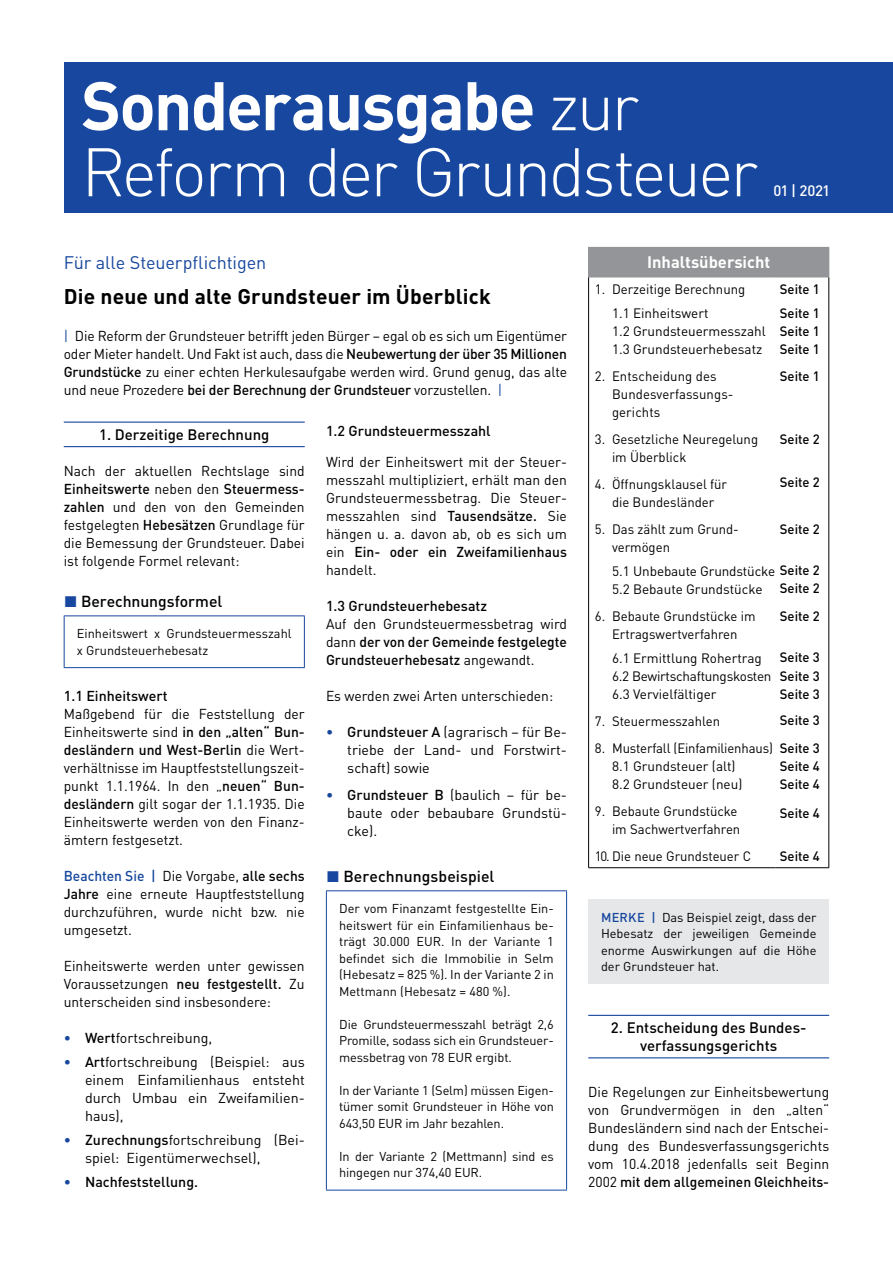
<style>
.page{position:relative;width:893px;height:1263px;background:#fff}
.page>*{position:absolute;margin:0;border:0;box-sizing:border-box;transform-origin:0 0}
.t1{font:300 67.5px/66px "DIN Pro";letter-spacing:-.045em;color:#fff}
.t2{font:700 21px "DIN Pro";letter-spacing:.005em;color:#000}
.t3{font:18px "DIN Pro";letter-spacing:-.005em;color:#17479e}
.t4{font:700 16.5px "DIN Pro";color:#fff}
.t5{font:500 15.75px "DIN Pro";color:#000}
.t6{font:500 15px/18px "DIN Pro";color:#000;text-align:center}
.t7{font:500 15px "DIN Pro";color:#fff}
.t8{font:14.25px/18px "DIN Pro";color:#000;text-align:justify}
.t9{font:500 14.25px/18px "DIN Pro";color:#000;text-align:justify}
.t10{font:13.5px/18px "DIN Pro";color:#000}
.t11{font:500 13.5px/18px "DIN Pro";color:#000}
.t12{font:12.75px/16.5px "DIN Pro";color:#000;text-align:justify}
.s1{font-weight:700}
.s2{color:#17479e}
.s3{font-weight:500}
.s4{font-weight:500;color:#17479e}
.s5{font-weight:400}
</style>
<div class="page">
<div style="left:64px;top:62px;width:829px;height:151px;background:#17479e"></div>
<hr style="left:64px;top:422px;width:241px;height:1px;background:#17479e">
<hr style="left:64px;top:446px;width:241px;height:1px;background:#17479e">
<hr style="left:64px;top:615px;width:241px;height:1px;background:#17479e">
<hr style="left:64px;top:616px;width:1px;height:51px;background:#17479e">
<hr style="left:304px;top:616px;width:1px;height:51px;background:#17479e">
<hr style="left:64px;top:667px;width:241px;height:1px;background:#17479e">
<hr style="left:326px;top:890px;width:241px;height:1px;background:#17479e">
<hr style="left:326px;top:891px;width:1px;height:299px;background:#17479e">
<hr style="left:566px;top:891px;width:1px;height:299px;background:#17479e">
<hr style="left:326px;top:1190px;width:241px;height:1px;background:#17479e">
<hr style="left:588px;top:1015px;width:241px;height:1px;background:#17479e">
<hr style="left:588px;top:1057px;width:241px;height:1px;background:#17479e">
<div style="left:588px;top:899px;width:241px;height:85px;background:#e6e7e8"></div>
<div style="left:589px;top:247px;width:240px;height:30px;background:#939598"></div>
<hr style="left:588px;top:277px;width:188px;height:1px;background:#939598">
<hr style="left:588px;top:277px;width:1px;height:590px;background:#000">
<hr style="left:588px;top:867px;width:188px;height:1px;background:#000">
<hr style="left:776px;top:277px;width:53px;height:1px;background:#939598">
<hr style="left:828px;top:277px;width:1px;height:590px;background:#000">
<hr style="left:776px;top:867px;width:53px;height:1px;background:#000">
<hr style="left:588px;top:247px;width:188px;height:1px;background:#939598">
<svg style="left:588px;top:248px;width:1px;height:29px"></svg>
<h1 class="t1" style="left:81px;top:70px;width:678px"><span class="s1">Sonderausgabe</span> zur<br>Reform der Grundsteuer</h1>
<p class="t7" style="left:773px;top:181px;width:57px">01 | 2021</p>
<p class="t3" style="left:64px;top:251px;width:204px">Für alle Steuerpflichtigen</p>
<h2 class="t2" style="left:64px;top:282px;width:428px">Die neue und alte Grundsteuer im Überblick</h2>
<p class="t8" style="left:64px;top:327px;width:505px"><span class="s2">|</span> Die Reform der Grundsteuer betrifft jeden Bürger – egal ob es sich um Eigentümer oder Mieter handelt. Und Fakt ist auch, dass die <span class="s3">Neubewertung der über 35 Millionen Grundstücke</span> zu einer echten Herkulesaufgabe werden wird. Grund genug, das alte und neue Prozedere <span class="s3">bei der Berechnung der Grundsteuer</span> vorzustellen. <span class="s2">|</span></p>
<p class="t6" style="left:99px;top:425px;width:172px">1. Derzeitige Berechnung</p>
<p class="t8" style="left:64px;top:461px;width:242px">Nach der aktuellen Rechtslage sind <span class="s3">Einheitswerte</span> neben den <span class="s3">Steuermess&shy;zahlen</span> und den von den Gemeinden festgelegten <span class="s3">Hebesätzen</span> Grundlage für die Bemessung der Grundsteuer. Dabei ist folgende Formel relevant:</p>
<p class="t5" style="left:64px;top:591px;width:160px"><span class="s2">◼</span> Berechnungsformel</p>
<p class="t12" style="left:77px;top:625px;width:216px">Einheitswert x Grundsteuermesszahl x Grundsteuerhebesatz</p>
<p class="t9" style="left:64px;top:686px;width:105px">1.1 Einheitswert</p>
<p class="t8" style="left:64px;top:704px;width:242px">Maßgebend für die Feststellung der Einheitswerte sind <span class="s3">in den „alten“ Bun&shy;desländern und West-Berlin</span> die Wert&shy;verhältnisse im Hauptfeststellungszeit&shy;punkt 1.1.1964. In den „<span class="s3">neuen“ Bun&shy;desländern</span> gilt sogar der 1.1.1935. Die Einheitswerte werden von den Finanz&shy;ämtern festgesetzt.</p>
<p class="t8" style="left:64px;top:866px;width:242px"><span class="s4">Beachten Sie |</span> Die Vorgabe, <span class="s3">alle sechs Jahre</span> eine erneute Hauptfeststellung durchzuführen, wurde nicht bzw. nie umgesetzt.</p>
<p class="t8" style="left:64px;top:956px;width:242px">Einheitswerte werden unter gewissen Voraussetzungen <span class="s3">neu festgestellt.</span> Zu unterscheiden sind insbesondere:</p>
<p class="t8" style="left:64px;top:1028px;width:150px"><span class="s4">•</span> <span class="s3">Wert</span>fortschreibung,</p>
<p class="t8" style="left:85px;top:1052px;width:221px;text-indent:-21px"><span class="s4">•</span> <span class="s3">Art</span>fortschreibung (Beispiel: aus einem Einfamilienhaus entsteht durch Umbau ein Zweifamilien&shy;haus),</p>
<p class="t8" style="left:85px;top:1130px;width:221px;text-indent:-21px"><span class="s4">•</span> <span class="s3">Zurechnungs</span>fortschreibung (Bei&shy;spiel: Eigentümerwechsel),</p>
<p class="t9" style="left:64px;top:1172px;width:136px"><span class="s2">•</span> Nachfeststellung.</p>
<p class="t9" style="left:326px;top:421px;width:166px">1.2 Grundsteuermesszahl</p>
<p class="t8" style="left:326px;top:453px;width:242px">Wird der Einheitswert mit der Steuer&shy;messzahl multipliziert, erhält man den Grundsteuermessbetrag. Die Steuer&shy;messzahlen sind <span class="s3">Tausendsätze.</span> Sie hängen u. a. davon ab, ob es sich um ein <span class="s3">Ein- oder ein Zweifamilienhaus </span>handelt.</p>
<p class="t9" style="left:326px;top:597px;width:163px">1.3 Grundsteuerhebesatz</p>
<p class="t9" style="left:326px;top:615px;width:242px"><span class="s5">Auf den Grundsteuermessbetrag wird dann</span> der von der Gemeinde festgelegte Grundsteuerhebesatz <span class="s5">angewandt.</span></p>
<p class="t8" style="left:326px;top:687px;width:229px">Es werden zwei Arten unterschieden:</p>
<p class="t8" style="left:347px;top:723px;width:221px;text-indent:-21px"><span class="s4">•</span> <span class="s3">Grundsteuer A</span> (agrarisch – für Be&shy;triebe der Land- und Forstwirt&shy;schaft) sowie</p>
<p class="t8" style="left:347px;top:786px;width:221px;text-indent:-21px"><span class="s4">•</span> <span class="s3">Grundsteuer B</span> (baulich – für be&shy;baute oder bebaubare Grundstü&shy;cke).</p>
<p class="t5" style="left:326px;top:866px;width:170px"><span class="s2">◼</span> Berechnungsbeispiel</p>
<p class="t12" style="left:339px;top:900px;width:216px">Der vom Finanzamt festgestellte Ein&shy;heitswert für ein Einfamilienhaus be&shy;trägt 30.000 EUR. In der Variante 1 befindet sich die Immobilie in Selm (Hebesatz = 825 %). In der Variante 2 in Mettmann (Hebesatz = 480 %).</p>
<p class="t12" style="left:339px;top:1015px;width:216px">Die Grundsteuermesszahl beträgt 2,6<br>Promille, sodass sich ein Grundsteuer&shy;messbetrag von 78 EUR ergibt.</p>
<p class="t12" style="left:339px;top:1081px;width:216px">In der Variante 1 (Selm) müssen Eigen&shy;tümer somit Grundsteuer in Höhe von 643,50 EUR im Jahr bezahlen.</p>
<p class="t12" style="left:339px;top:1147px;width:216px">In der Variante 2 (Mettmann) sind es hingegen nur 374,40 EUR.</p>
<p class="t4" style="left:647px;top:251px;width:125px">Inhaltsübersicht</p>
<p class="t10" style="left:612px;top:276px;width:135px;line-height:24px;text-indent:-17px">1. Derzeitige Berechnung<br>1.1 Einheitswert</p>
<p class="t10" style="left:612px;top:321px;width:155px">1.2 Grundsteuermesszahl<br>1.3 Grundsteuerhebesatz</p>
<p class="t10" style="left:612px;top:366px;width:121px;text-indent:-17px">2. Entscheidung des<br>Bundesverfassungs&shy;gerichts</p>
<p class="t10" style="left:612px;top:429px;width:148px;text-indent:-17px">3. Gesetzliche Neuregelung im Überblick</p>
<p class="t10" style="left:595px;top:474px;width:134px;text-align:center">4. Öffnungsklausel für die Bundesländer</p>
<p class="t10" style="left:612px;top:519px;width:126px;text-indent:-17px">5. Das zählt zum Grund&shy;vermögen</p>
<p class="t10" style="left:612px;top:561px;width:209px">5.1 Unbebaute Grundstücke <span class="s3">Seite 2<br></span>5.2 Bebaute Grundstücke</p>
<p class="t10" style="left:595px;top:606px;width:162px;text-align:center">6. Bebaute Grundstücke im<br>Ertragswertverfahren</p>
<p class="t10" style="left:612px;top:648px;width:161px">6.1 Ermittlung Rohertrag<br>6.2 Bewirtschaftungskosten<br>6.3 Vervielfältiger</p>
<p class="t10" style="left:595px;top:711px;width:127px">7. Steuermesszahlen</p>
<p class="t10" style="left:612px;top:738px;width:163px;text-indent:-17px">8. Musterfall (Einfamilienhaus)<br>8.1 Grundsteuer (alt)<br>8.2 Grundsteuer (neu)</p>
<p class="t10" style="left:595px;top:801px;width:147px;text-align:right">9. Bebaute Grundstücke im Sachwertverfahren</p>
<p class="t10" style="left:595px;top:846px;width:158px">10. Die neue Grundsteuer C</p>
<p class="t11" style="left:780px;top:276px;width:41px;line-height:24px">Seite 1<br>Seite 1</p>
<p class="t11" style="left:780px;top:321px;width:41px">Seite 1<br>Seite 1</p>
<p class="t11" style="left:780px;top:366px;width:41px">Seite 1</p>
<p class="t11" style="left:780px;top:429px;width:41px">Seite 2</p>
<p class="t11" style="left:780px;top:473px;width:41px">Seite 2</p>
<p class="t11" style="left:780px;top:520px;width:41px">Seite 2</p>
<p class="t11" style="left:780px;top:573px;width:41px;line-height:28.5px">Seite 2<br>Seite 2</p>
<p class="t11" style="left:780px;top:647px;width:41px;line-height:19.5px">Seite 3<br>Seite 3</p>
<p class="t11" style="left:780px;top:681px;width:41px;line-height:25.5px">Seite 3<br>Seite 3</p>
<p class="t11" style="left:780px;top:739px;width:41px;text-align:justify">Seite 3<br>Seite 4<br>Seite 4</p>
<p class="t11" style="left:780px;top:803px;width:41px">Seite 4</p>
<p class="t11" style="left:780px;top:847px;width:41px">Seite 4</p>
<p class="t12" style="left:601px;top:908px;width:217px"><span class="s4">MERKE |</span> Das Beispiel zeigt, dass der Hebesatz der jeweiligen Gemeinde enorme Auswirkungen auf die Höhe der Grundsteuer hat.</p>
<p class="t6" style="left:611px;top:1018px;width:195px">2. Entscheidung des Bundes&shy;verfassungsgerichts</p>
<p class="t8" style="left:588px;top:1083px;width:242px">Die Regelungen zur Einheitsbewertung von Grundvermögen in den „alten“ Bundesländern sind nach der Entschei&shy;dung des Bundesverfassungsgerichts vom 10.4.2018 jedenfalls seit Beginn 2002 <span class="s3">mit dem allgemeinen Gleichheits-</span></p>
</div>
